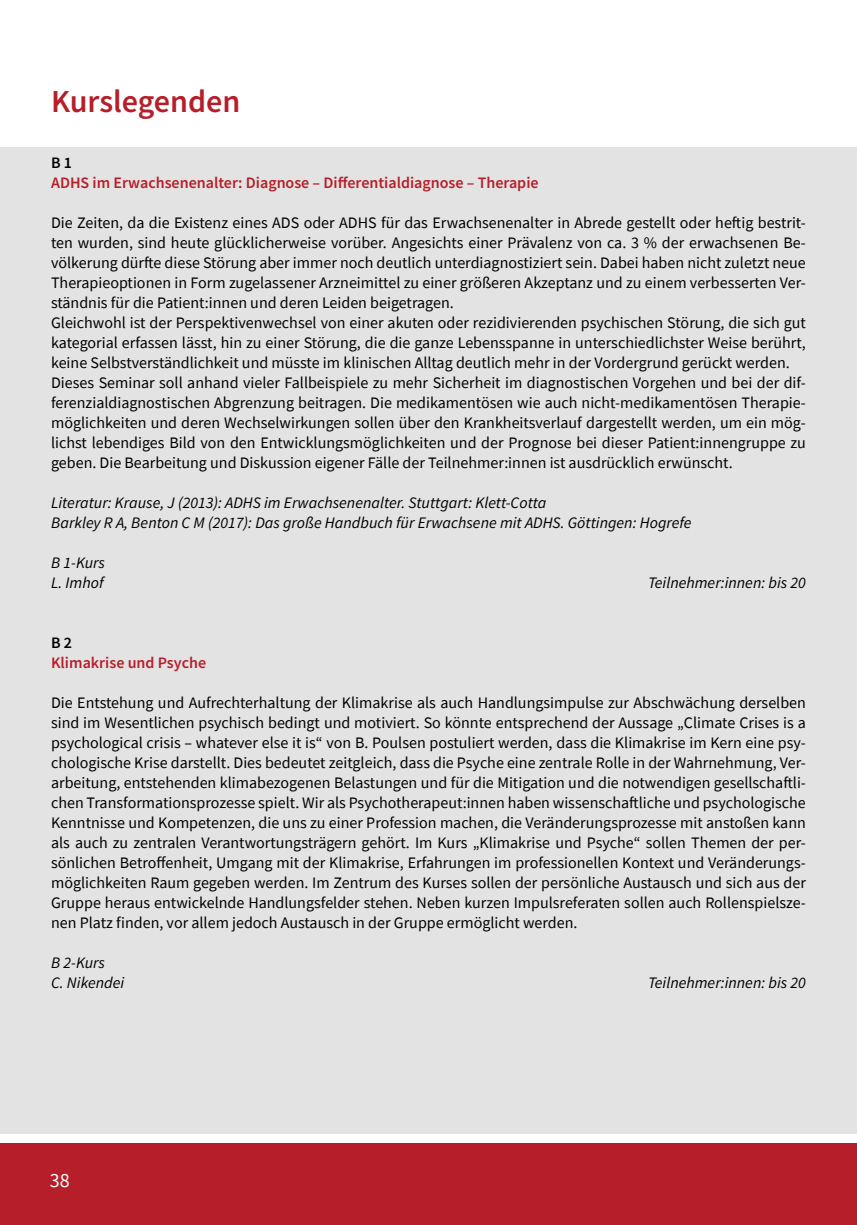
<style>
.page{position:relative;width:857px;height:1225px;background:#fff}
.page>*{position:absolute;margin:0;border:0;box-sizing:border-box;transform-origin:0 0}
.t1{font:600 32px "Source Sans Pro";color:#b61f29}
.t2{font:20px "Source Sans Pro";color:#fff}
.t3{font:16px/20px "Source Sans Pro";color:#000}
.t4{font:italic 16px/20px "Source Sans Pro";color:#000}
.t5{font:600 16px "Source Sans Pro";color:#b61f29}
.t6{font:600 16px "Source Sans Pro";color:#000}
</style>
<div class="page">
<div style="left:0;top:147px;width:856px;height:987px;background:#e3e3e3"></div>
<div style="left:0;top:1143px;width:856px;height:82px;background:#b61f29"></div>
<h1 class="t1" style="left:51px;top:80px;width:191px">Kurslegenden</h1>
<p class="t6" style="left:51px;top:152px;width:22px">B 1</p>
<p class="t5" style="left:51px;top:172px;width:489px">ADHS im Erwachsenenalter: Diagnose – Differentialdiagnose – Therapie</p>
<p class="t3" style="left:51px;top:212px;width:756px">Die Zeiten, da die Existenz eines ADS oder ADHS für das Erwachsenenalter in Abrede gestellt oder heftig bestrit&shy;ten wurden, sind heute glücklicherweise vorüber. Angesichts einer Prävalenz von ca. 3 % der erwachsenen Be&shy;völkerung dürfte diese Störung aber immer noch deutlich unterdiagnostiziert sein. Dabei haben nicht zuletzt neue Therapieoptionen in Form zugelassener Arzneimittel zu einer größeren Akzeptanz und zu einem verbesserten Ver&shy;ständnis für die Patient:innen und deren Leiden beigetragen.<br>Gleichwohl ist der Perspektivenwechsel von einer akuten oder rezidivierenden psychischen Störung, die sich gut kategorial erfassen lässt, hin zu einer Störung, die die ganze Lebensspanne in unterschiedlichster Weise berührt, keine Selbstverständlichkeit und müsste im klinischen Alltag deutlich mehr in der Vordergrund gerückt werden.<br>Dieses Seminar soll anhand vieler Fallbeispiele zu mehr Sicherheit im diagnostischen Vorgehen und bei der dif&shy;ferenzialdiagnostischen Abgrenzung beitragen. Die medikamentösen wie auch nicht-medikamentösen Therapie&shy;möglichkeiten und deren Wechselwirkungen sollen über den Krankheitsverlauf dargestellt werden, um ein mög&shy;lichst lebendiges Bild von den Entwicklungsmöglichkeiten und der Prognose bei dieser Patient:innengruppe zu geben. Die Bearbeitung und Diskussion eigener Fälle der Teilnehmer:innen ist ausdrücklich erwünscht.</p>
<p class="t4" style="left:51px;top:492px;width:641px">Literatur: Krause, J (2013): ADHS im Erwachsenenalter. Stuttgart: Klett-Cotta<br>Barkley R A, Benton C M (2017): Das große Handbuch für Erwachsene mit ADHS. Göttingen: Hogrefe</p>
<p class="t4" style="left:51px;top:552px;width:55px">B 1-Kurs<br>L. Imhof</p>
<p class="t4" style="left:647px;top:572px;width:159px">Teilnehmer:innen: bis 20</p>
<p class="t6" style="left:51px;top:632px;width:22px">B 2</p>
<p class="t5" style="left:51px;top:652px;width:156px">Klimakrise und Psyche</p>
<p class="t3" style="left:51px;top:692px;width:756px;text-align:justify">Die Entstehung und Aufrechterhaltung der Klimakrise als auch Handlungsimpulse zur Abschwächung derselben sind im Wesentlichen psychisch bedingt und motiviert. So könnte entsprechend der Aussage „Climate Crises is a psychological crisis – whatever else it is“ von B. Poulsen postuliert werden, dass die Klimakrise im Kern eine psy&shy;chologische Krise darstellt. Dies bedeutet zeitgleich, dass die Psyche eine zentrale Rolle in der Wahrnehmung, Ver&shy;arbeitung, entstehenden klimabezogenen Belastungen und für die Mitigation und die notwendigen gesellschaftli&shy;chen Transformationsprozesse spielt. Wir als Psychotherapeut:innen haben wissenschaftliche und psychologische Kenntnisse und Kompetenzen, die uns zu einer Profession machen, die Veränderungsprozesse mit anstoßen kann als auch zu zentralen Verantwortungsträgern gehört. Im Kurs „Klimakrise und Psyche“ sollen Themen der per&shy;sönlichen Betroffenheit, Umgang mit der Klimakrise, Erfahrungen im professionellen Kontext und Veränderungs&shy;möglichkeiten Raum gegeben werden. Im Zentrum des Kurses sollen der persönliche Austausch und sich aus der Gruppe heraus entwickelnde Handlungsfelder stehen. Neben kurzen Impulsreferaten sollen auch Rollenspielsze&shy;nen Platz finden, vor allem jedoch Austausch in der Gruppe ermöglicht werden.</p>
<p class="t4" style="left:51px;top:952px;width:75px">B 2-Kurs<br>C. Nikendei</p>
<p class="t4" style="left:647px;top:972px;width:159px">Teilnehmer:innen: bis 20</p>
<p class="t2" style="left:50px;top:1167px;width:21px">38</p>
</div>
